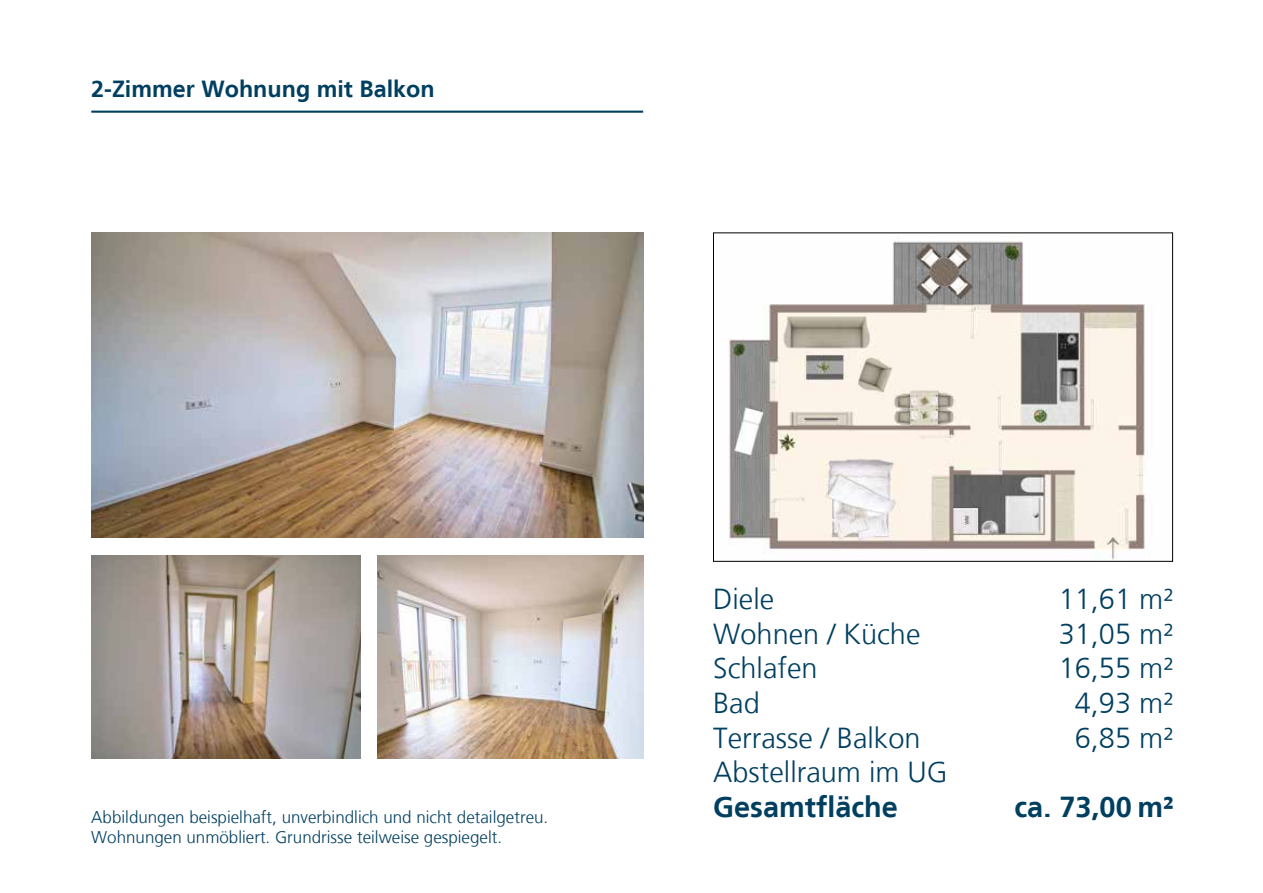
<style>
.page{position:relative;width:1263px;height:893px;background:#fff}
.page>*{position:absolute;margin:0;border:0;box-sizing:border-box;transform-origin:0 0}
.t1{font:300 28.95px/34.7px "Frutiger LT";color:#003f60}
.t2{font:700 28.95px "Frutiger LT";color:#003f60}
.t3{font:700 23.25px "Frutiger LT";color:#003f60}
.t4{font:300 16.95px/20.4px "Frutiger LT";color:#003f60}
</style>
<div class="page">
<img style="left:91px;top:233px;width:552px;height:305px">
<img style="left:378px;top:555px;width:265px;height:204px">
<img style="left:91px;top:555px;width:270px;height:204px">
<img style="left:729px;top:241px;width:416px;height:319px">
<div style="left:713px;top:233px;width:460px;height:329px;border:1px solid #000"></div>
<hr style="left:91px;top:111px;width:552px;height:2px;background:#003f60">
<h2 class="t3" style="left:91px;top:76px;width:345px">2-Zimmer Wohnung mit Balkon</h2>
<p class="t4" style="left:91px;top:807px;width:458px">Abbildungen beispielhaft, unverbindlich und nicht detailgetreu.<br>Wohnungen unmöbliert. Grundrisse teilweise gespiegelt.</p>
<h1 class="t1" style="left:713px;top:582px;width:236px">Diele<br>Wohnen / Küche<br>Schlafen<br>Bad<br>Terrasse / Balkon<br>Abstellraum im UG</h1>
<h1 class="t2" style="left:713px;top:790px;width:186px">Gesamtfläche</h1>
<h1 class="t1" style="left:1059px;top:582px;width:116px;text-align:center">11,61 m²<br>31,05 m²<br>16,55 m²<br>4,93 m²<br>6,85 m²</h1>
<h1 class="t2" style="left:1014px;top:790px;width:161px">ca. 73,00 m²</h1>
</div>
